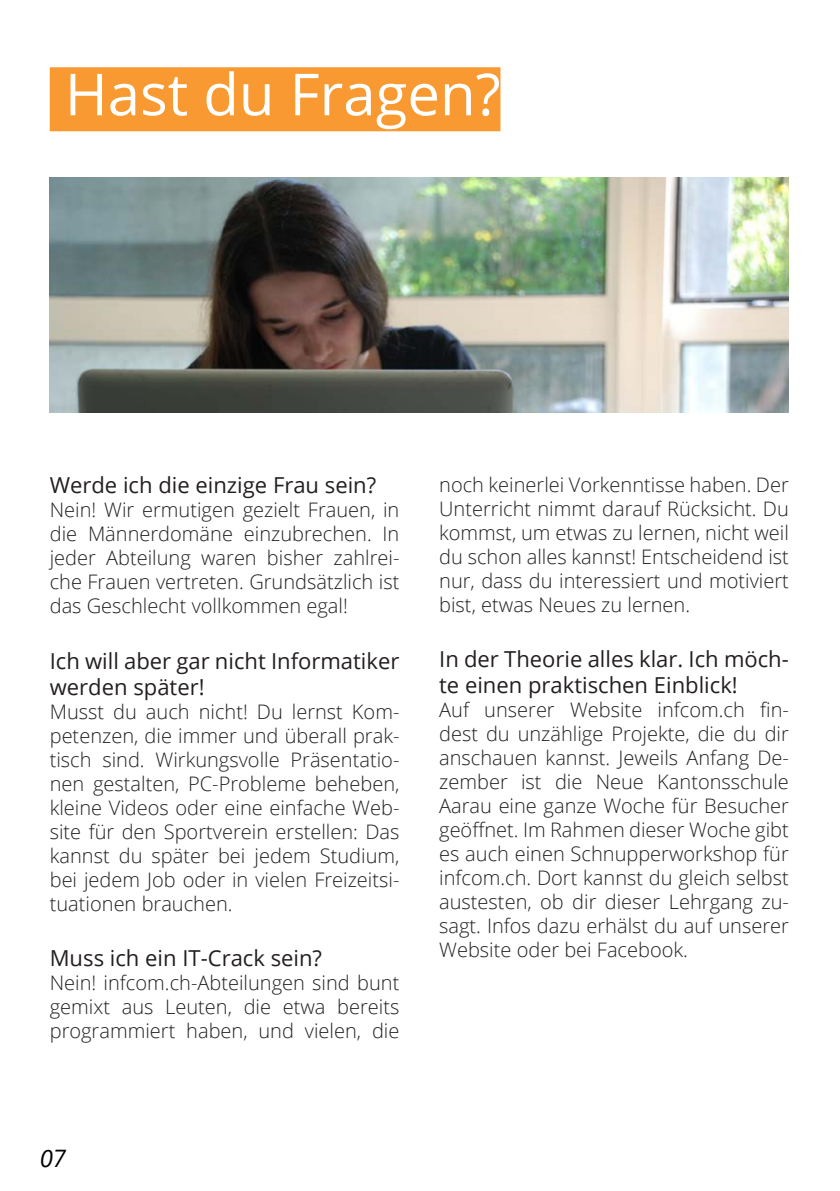
<style>
.page{position:relative;width:840px;height:1191px;background:#fff}
.page>*{position:absolute;margin:0;border:0;box-sizing:border-box;transform-origin:0 0}
.t1{font:58px "Open Sans";color:#fff}
.t2{font:italic 24px "Open Sans";color:#000001}
.t3{font:22px/26.4px "Open Sans";color:#231f20}
.t4{font:300 20px/24px "Open Sans";color:#231f20;text-align:justify}
</style>
<div class="page">
<img style="left:50px;top:178px;width:738px;height:234px">
<div style="left:50px;top:67px;width:450px;height:64px;background:#f89931"></div>
<h1 class="t1" style="left:65px;top:54px;width:437px">Hast du Fragen?</h1>
<p class="t3" style="left:50px;top:471px;width:328px">Werde ich die einzige Frau sein?</p>
<p class="t4" style="left:50px;top:497px;width:351px">Nein! Wir ermutigen gezielt Frauen, in die Männerdomäne einzubrechen. In jeder Abteilung waren bisher zahlrei&shy;che Frauen vertreten. Grundsätzlich ist das Geschlecht vollkommen egal!</p>
<p class="t3" style="left:50px;top:647px;width:351px">Ich will aber gar nicht Informatiker werden später!</p>
<p class="t4" style="left:50px;top:699px;width:351px">Musst du auch nicht! Du lernst Kom&shy;petenzen, die immer und überall prak&shy;tisch sind. Wirkungsvolle Präsentatio&shy;nen gestalten, PC-Probleme beheben, kleine Videos oder eine einfache Web&shy;site für den Sportverein erstellen: Das kannst du später bei jedem Studium, bei jedem Job oder in vielen Freizeitsi&shy;tuationen brauchen.</p>
<p class="t3" style="left:50px;top:944px;width:274px">Muss ich ein IT-Crack sein?</p>
<p class="t4" style="left:50px;top:970px;width:351px">Nein! infcom.ch-Abteilungen sind bunt gemixt aus Leuten, die etwa bereits programmiert haben, und vielen, die</p>
<p class="t4" style="left:439px;top:472px;width:351px">noch keinerlei Vorkenntisse haben. Der Unterricht nimmt darauf Rücksicht. Du kommst, um etwas zu lernen, nicht weil du schon alles kannst! Entscheidend ist nur, dass du interessiert und motiviert bist, etwas Neues zu lernen.</p>
<p class="t3" style="left:439px;top:645px;width:351px">In der Theorie alles klar. Ich möch&shy;te einen praktischen Einblick!</p>
<p class="t4" style="left:439px;top:697px;width:351px">Auf unserer Website infcom.ch fin&shy;dest du unzählige Projekte, die du dir anschauen kannst. Jeweils Anfang De&shy;zember ist die Neue Kantonsschule Aarau eine ganze Woche für Besucher geöffnet. Im Rahmen dieser Woche gibt es auch einen Schnupperworkshop für infcom.ch. Dort kannst du gleich selbst austesten, ob dir dieser Lehrgang zu&shy;sagt. Infos dazu erhälst du auf unserer Website oder bei Facebook.</p>
<p class="t2" style="left:40px;top:1142px;width:28px">07</p>
</div>
